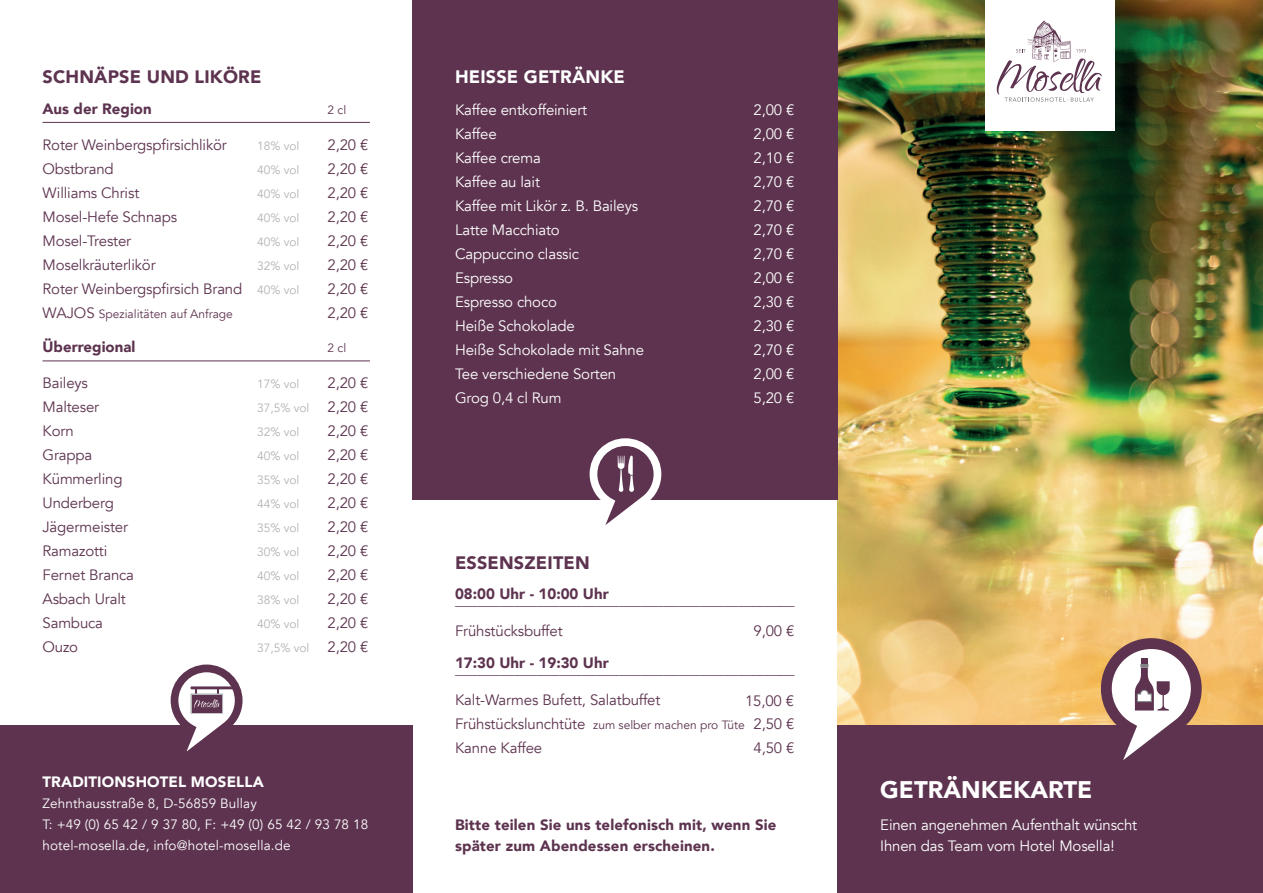
<style>
.page{position:relative;width:1263px;height:893px;background:#fff}
.page>*{position:absolute;margin:0;border:0;box-sizing:border-box;transform-origin:0 0}
.t1{font:900 24px "Avenir";color:#fff}
.t2{font:900 18px "Avenir";letter-spacing:.01em;color:#5d334f}
.t3{font:900 18px "Avenir";letter-spacing:.01em;color:#fff}
.t4{font:15px/24px "Avenir";letter-spacing:-.01em;color:#5d334f}
.t5{font:15px/21px "Avenir";letter-spacing:-.01em;color:#fff}
.t6{font:900 15px/21px "Avenir";letter-spacing:.01em;color:#5d334f}
.t7{font:900 15px "Avenir";letter-spacing:.01em;color:#fff}
.t8{font:13.5px/21px "Avenir";letter-spacing:.01em;color:#fff}
.t9{font:12px "Avenir";color:#b2b3b7}
.t10{font:12px "Avenir";color:#5d334f}
.s1{font-size:12px;color:#b2b3b7}
.s2{font-size:15px}
.s3{font-size:15px;color:#5d334f}
.s4{font-size:12px}
</style>
<div class="page">
<img style="left:838px;top:0;width:425px;height:725px">
<div style="left:0;top:725px;width:412px;height:168px;background:#5d334f"></div>
<div style="left:985px;top:0;width:130px;height:130px;background:#fff"></div>
<svg style="left:997px;top:21px;width:105px;height:81px"></svg>
<div style="left:412px;top:0;width:426px;height:499px;background:#5d334f"></div>
<div style="left:838px;top:725px;width:425px;height:168px;background:#5d334f"></div>
<svg style="left:578px;top:438px;width:87px;height:87px"></svg>
<hr style="left:43px;top:122px;width:327px;height:1px;background:#5d334f">
<hr style="left:43px;top:361px;width:327px;height:1px;background:#5d334f">
<svg style="left:170px;top:664px;width:73px;height:88px"></svg>
<svg style="left:1085px;top:633px;width:122px;height:127px"></svg>
<p class="t2" style="left:43px;top:61px;width:220px">SCHNÄPSE UND LIKÖRE</p>
<p class="t6" style="left:43px;top:98px;width:111px">Aus der Region</p>
<p class="t10" style="left:328px;top:102px;width:20px">2 cl</p>
<p class="t4" style="left:43px;top:133px;width:186px">Roter Weinbergspfirsichlikör</p>
<p class="t9" style="left:257px;top:138px;width:44px">18% vol</p>
<p class="t4" style="left:328px;top:133px;width:42px">2,20 €</p>
<p class="t4" style="left:43px;top:157px;width:73px">Obstbrand</p>
<p class="t9" style="left:257px;top:162px;width:44px">40% vol</p>
<p class="t4" style="left:328px;top:157px;width:42px">2,20 €</p>
<p class="t4" style="left:43px;top:181px;width:98px">Williams Christ</p>
<p class="t9" style="left:257px;top:186px;width:44px">40% vol</p>
<p class="t4" style="left:328px;top:181px;width:42px">2,20 €</p>
<p class="t4" style="left:43px;top:205px;width:136px">Mosel-Hefe Schnaps</p>
<p class="t9" style="left:257px;top:210px;width:44px">40% vol</p>
<p class="t4" style="left:328px;top:205px;width:42px">2,20 €</p>
<p class="t4" style="left:43px;top:229px;width:90px">Mosel-Trester</p>
<p class="t9" style="left:257px;top:234px;width:44px">40% vol</p>
<p class="t4" style="left:328px;top:229px;width:42px">2,20 €</p>
<p class="t4" style="left:43px;top:253px;width:115px">Moselkräuterlikör</p>
<p class="t9" style="left:257px;top:258px;width:44px">32% vol</p>
<p class="t4" style="left:328px;top:253px;width:42px">2,20 €</p>
<p class="t4" style="left:43px;top:277px;width:258px">Roter Weinbergspfirsich Brand <span class="s1">40% vol</span></p>
<p class="t4" style="left:328px;top:277px;width:42px">2,20 €</p>
<p class="t10" style="left:43px;top:306px;width:192px"><span class="s2">WAJOS</span> Spezialitäten auf Anfrage</p>
<p class="t4" style="left:328px;top:301px;width:42px">2,20 €</p>
<p class="t6" style="left:43px;top:336px;width:94px">Überregional</p>
<p class="t10" style="left:328px;top:341px;width:20px">2 cl</p>
<p class="t4" style="left:43px;top:371px;width:47px">Baileys</p>
<p class="t9" style="left:257px;top:377px;width:44px">17% vol</p>
<p class="t4" style="left:328px;top:371px;width:42px">2,20 €</p>
<p class="t4" style="left:43px;top:395px;width:58px">Malteser</p>
<p class="t9" style="left:257px;top:401px;width:113px">37,5% vol <span class="s3">2,20 €</span></p>
<p class="t4" style="left:43px;top:419px;width:33px">Korn</p>
<p class="t9" style="left:257px;top:425px;width:44px">32% vol</p>
<p class="t4" style="left:328px;top:419px;width:42px">2,20 €</p>
<p class="t4" style="left:43px;top:443px;width:51px">Grappa</p>
<p class="t9" style="left:257px;top:449px;width:44px">40% vol</p>
<p class="t4" style="left:328px;top:443px;width:42px">2,20 €</p>
<p class="t4" style="left:43px;top:467px;width:82px">Kümmerling</p>
<p class="t9" style="left:257px;top:473px;width:44px">35% vol</p>
<p class="t4" style="left:328px;top:467px;width:42px">2,20 €</p>
<p class="t4" style="left:43px;top:491px;width:73px">Underberg</p>
<p class="t9" style="left:257px;top:497px;width:44px">44% vol</p>
<p class="t4" style="left:328px;top:491px;width:42px">2,20 €</p>
<p class="t4" style="left:43px;top:515px;width:87px">Jägermeister</p>
<p class="t9" style="left:257px;top:521px;width:44px">35% vol</p>
<p class="t4" style="left:328px;top:515px;width:42px">2,20 €</p>
<p class="t4" style="left:43px;top:539px;width:66px">Ramazotti</p>
<p class="t9" style="left:257px;top:545px;width:44px">30% vol</p>
<p class="t4" style="left:328px;top:539px;width:42px">2,20 €</p>
<p class="t4" style="left:43px;top:563px;width:93px">Fernet Branca</p>
<p class="t9" style="left:257px;top:569px;width:44px">40% vol</p>
<p class="t4" style="left:328px;top:563px;width:42px">2,20 €</p>
<p class="t4" style="left:43px;top:587px;width:85px">Asbach Uralt</p>
<p class="t9" style="left:257px;top:593px;width:44px">38% vol</p>
<p class="t4" style="left:328px;top:587px;width:42px">2,20 €</p>
<p class="t4" style="left:43px;top:611px;width:62px">Sambuca</p>
<p class="t9" style="left:257px;top:617px;width:44px">40% vol</p>
<p class="t4" style="left:328px;top:611px;width:42px">2,20 €</p>
<p class="t4" style="left:43px;top:635px;width:37px">Ouzo</p>
<p class="t9" style="left:257px;top:641px;width:113px">37,5% vol <span class="s3">2,20 €</span></p>
<p class="t7" style="left:43px;top:769px;width:223px">TRADITIONSHOTEL MOSELLA</p>
<p class="t8" style="left:43px;top:793px;width:327px">Zehnthausstraße 8, D-56859 Bullay<br>T: +49 (0) 65 42 / 9 37 80, F: +49 (0) 65 42 / 93 78 18 hotel-mosella.de, info@hotel-mosella.de</p>
<p class="t3" style="left:455px;top:61px;width:171px">HEISSE GETRÄNKE</p>
<p class="t5" style="left:455px;top:99px;width:134px">Kaffee entkoffeiniert</p>
<p class="t5" style="left:753px;top:99px;width:42px">2,00 €</p>
<p class="t5" style="left:455px;top:123px;width:43px">Kaffee</p>
<p class="t5" style="left:753px;top:123px;width:42px">2,00 €</p>
<p class="t5" style="left:455px;top:147px;width:87px">Kaffee crema</p>
<p class="t5" style="left:753px;top:147px;width:42px">2,10 €</p>
<p class="t5" style="left:455px;top:171px;width:87px">Kaffee au lait</p>
<p class="t5" style="left:753px;top:171px;width:42px">2,70 €</p>
<p class="t5" style="left:455px;top:195px;width:185px">Kaffee mit Likör z. B. Baileys</p>
<p class="t5" style="left:753px;top:195px;width:42px">2,70 €</p>
<p class="t5" style="left:455px;top:219px;width:106px">Latte Macchiato</p>
<p class="t5" style="left:753px;top:219px;width:42px">2,70 €</p>
<p class="t5" style="left:455px;top:243px;width:126px">Cappuccino classic</p>
<p class="t5" style="left:753px;top:243px;width:42px">2,70 €</p>
<p class="t5" style="left:455px;top:267px;width:60px">Espresso</p>
<p class="t5" style="left:753px;top:267px;width:42px">2,00 €</p>
<p class="t5" style="left:455px;top:291px;width:103px">Espresso choco</p>
<p class="t5" style="left:753px;top:291px;width:42px">2,30 €</p>
<p class="t5" style="left:455px;top:315px;width:121px">Heiße Schokolade</p>
<p class="t5" style="left:753px;top:315px;width:42px">2,30 €</p>
<p class="t5" style="left:455px;top:339px;width:191px">Heiße Schokolade mit Sahne</p>
<p class="t5" style="left:753px;top:339px;width:42px">2,70 €</p>
<p class="t5" style="left:455px;top:363px;width:163px">Tee verschiedene Sorten</p>
<p class="t5" style="left:753px;top:363px;width:42px">2,00 €</p>
<p class="t5" style="left:455px;top:387px;width:108px">Grog 0,4 cl Rum</p>
<p class="t5" style="left:753px;top:387px;width:42px">5,20 €</p>
<p class="t2" style="left:455px;top:547px;width:136px">ESSENSZEITEN</p>
<p class="t6" style="left:455px;top:582px;width:155px">08:00 Uhr - 10:00 Uhr</p>
<p class="t6" style="left:455px;top:588px;width:341px">______________________________________________</p>
<p class="t4" style="left:455px;top:619px;width:109px">Frühstücksbuffet</p>
<p class="t4" style="left:753px;top:619px;width:42px">9,00 €</p>
<p class="t6" style="left:455px;top:651px;width:155px">17:30 Uhr - 19:30 Uhr</p>
<p class="t6" style="left:455px;top:657px;width:341px">______________________________________________</p>
<p class="t4" style="left:455px;top:688px;width:341px">Kalt-Warmes Bufett, Salatbuffet<br>Frühstückslunchtüte <span class="s4">zum selber machen pro Tüte</span> 2,50 €<br>Kanne Kaffee</p>
<p class="t4" style="left:745px;top:689px;width:51px">15,00 €</p>
<p class="t4" style="left:753px;top:736px;width:42px">4,50 €</p>
<p class="t6" style="left:455px;top:813px;width:323px">Bitte teilen Sie uns telefonisch mit, wenn Sie später zum Abendessen erscheinen.</p>
<h1 class="t1" style="left:880px;top:769px;width:214px">GETRÄNKEKARTE</h1>
<p class="t5" style="left:880px;top:814px;width:258px">Einen angenehmen Aufenthalt wünscht<br>Ihnen das Team vom Hotel Mosella!</p>
</div>
